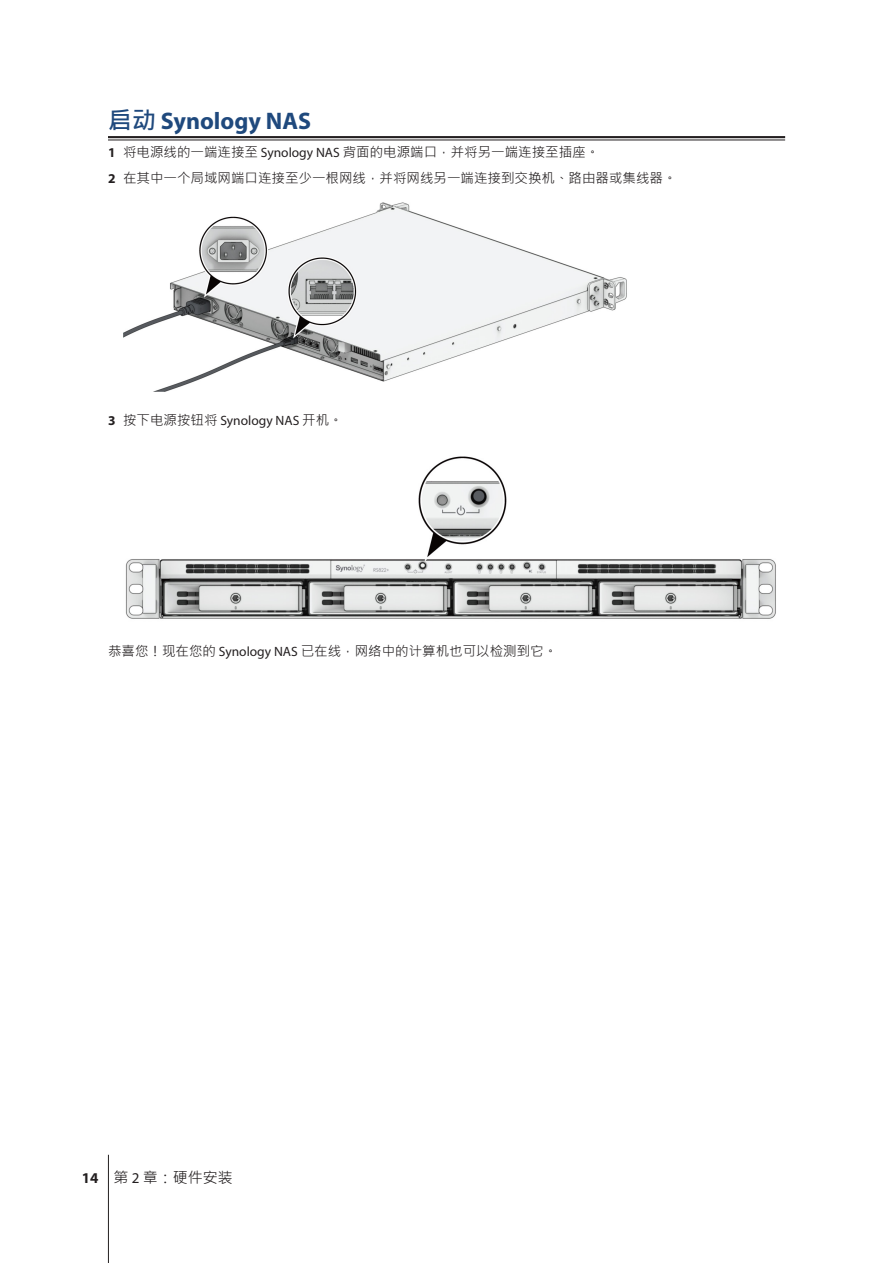
<style>
.page{position:relative;width:893px;height:1263px;background:#fff}
.page>*{position:absolute;margin:0;border:0;box-sizing:border-box;transform-origin:0 0}
.H2-underline{font:700 24px "Myriad Pro";color:#1f497d}
.t1{font:15px "Microsoft Jheng Hei";color:#231f20}
.Body-sidebar{font:13.5px "Microsoft Jheng Hei";color:#231f20}
.t2{font:13.5px "Myriad Pro";color:#231f20}
.s1{font-family:"Microsoft Jheng Hei"}
.s2{font-family:"Myriad Pro";font-weight:700}
.s3{font-family:"Myriad Pro"}
.s4{font-weight:700}
</style>
<div class="page">
<hr style="left:108px;top:1155px;width:1px;height:108px;background:#231f20">
<hr style="left:108px;top:136px;width:677px;height:2px;background:#231f20">
<hr style="left:108px;top:140px;width:677px;height:1px;background:#231f20">
<img style="left:123px;top:202px;width:504px;height:190px">
<img style="left:125px;top:456px;width:651px;height:163px">
<p class="H2-underline" style="left:108px;top:105px;width:205px"><span class="s1">启动</span> Synology NAS</p>
<p class="Body-sidebar" style="left:108px;top:144px;width:493px"><span class="s2">1</span> 将电源线的一端连接至 <span class="s3">Synology NAS</span> 背面的电源端口，并将另一端连接至插座。</p>
<p class="Body-sidebar" style="left:108px;top:169px;width:570px"><span class="s2">2</span> 在其中一个局域网端口连接至少一根网线，并将网线另一端连接到交换机、路由器或集线器。</p>
<p class="t2" style="left:108px;top:412px;width:236px"><span class="s4">3</span> <span class="s1">按下电源按钮将</span> Synology NAS <span class="s1">开机。</span></p>
<p class="Body-sidebar" style="left:108px;top:642px;width:451px">恭喜您！现在您的 <span class="s3">Synology NAS</span> 已在线，网络中的计算机也可以检测到它。</p>
<p class="t1" style="left:82px;top:1168px;width:152px"><span class="s2">14</span> 第 <span class="s3">2</span> 章：硬件安装</p>
</div>
